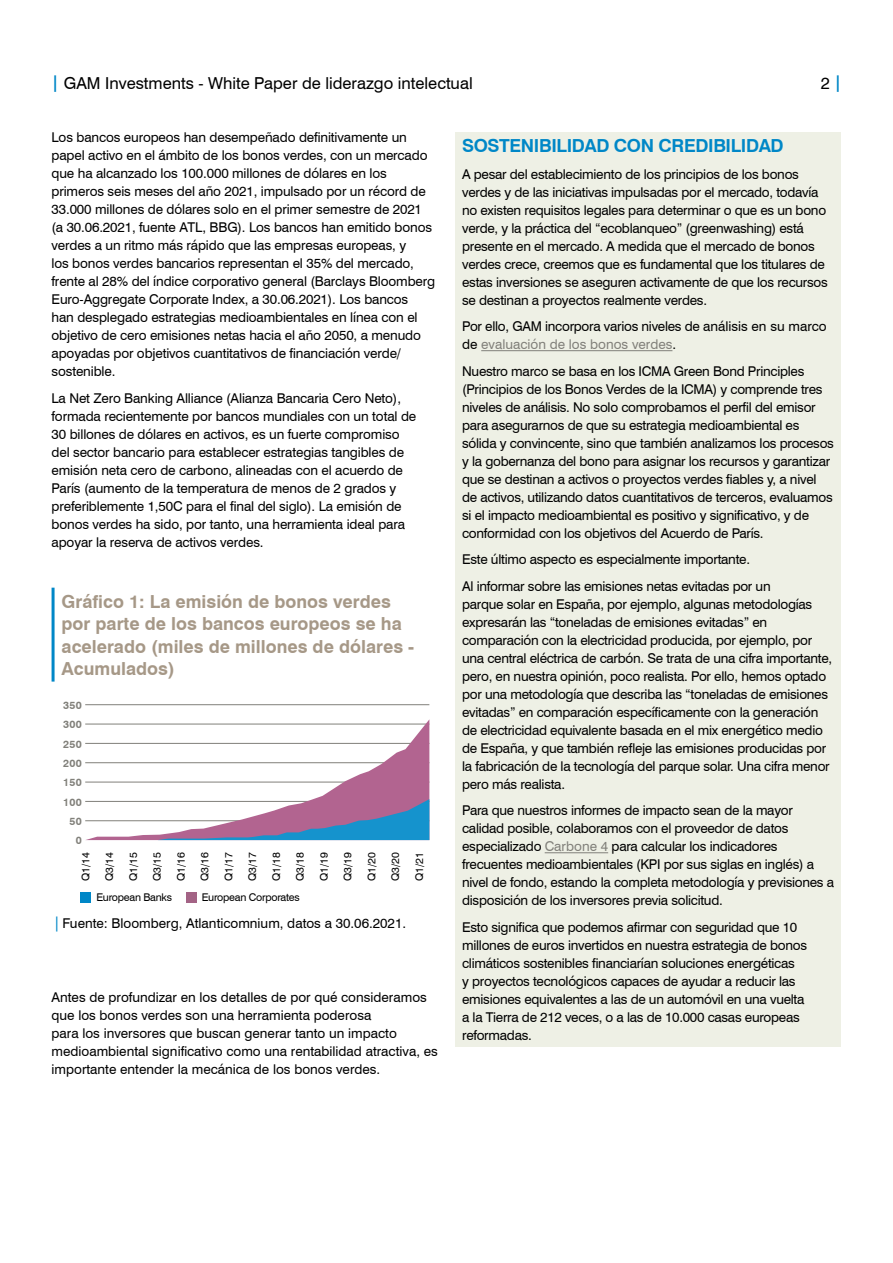
<style>
.page{position:relative;width:893px;height:1263px;background:#fff}
.page>*{position:absolute;margin:0;border:0;box-sizing:border-box;transform-origin:0 0}
.t1{font:700 18px/22.5px "Swiss 721 BT";color:#a69887}
.BODY_text{font:700 18px "Swiss 721 BT";letter-spacing:-.02em;color:#0087c7}
.t2{font:16.5px "Swiss 721 BT";color:#000}
.BODY_text-2{font:13.5px/18px "Swiss 721 BT";letter-spacing:-.02em;color:#000}
.BODY_text-3{font:13.5px/18px "Swiss 721 BT";color:#000}
.t3{font:10.65px "Swiss 721 BT";letter-spacing:.005em;color:#000}
.t4{font:10.65px "Swiss 721 BT";letter-spacing:-.025em;color:#000}
.t5{font:700 10.65px "Swiss 721 BT";letter-spacing:.025em;color:#81807a}
.s1{font-weight:700;color:#0087c7}
.s2{color:#81807a}
.s3{font-size:15px;color:#0087c7}
</style>
<div class="page">
<hr style="left:52px;top:588px;width:3px;height:94px;background:#0087c7">
<hr style="left:85px;top:704px;width:344px;height:1px;background:#81807a">
<svg style="left:85px;top:720px;width:344px;height:120px"></svg>
<div style="left:81px;top:892px;width:10px;height:11px;background:#0087c7"></div>
<div style="left:186px;top:892px;width:11px;height:11px;background:#a36385"></div>
<div style="left:456px;top:132px;width:385px;height:914px;background:#eef0e5"></div>
<hr style="left:481px;top:350px;width:191px;height:1px;background:#81807a">
<hr style="left:545px;top:852px;width:63px;height:1px;background:#81807a">
<p class="t2" style="left:51px;top:73px;width:423px"><span class="s1">|</span> GAM Investments - White Paper de liderazgo intelectual</p>
<p class="t2" style="left:821px;top:73px;width:23px">2 <span class="s1">|</span></p>
<p class="BODY_text-2" style="left:52px;top:128px;width:385px">Los bancos europeos han desempeñado definitivamente un papel activo en el ámbito de los bonos verdes, con un mercado que ha alcanzado los 100.000 millones de dólares en los primeros seis meses del año 2021, impulsado por un récord de 33.000 millones de dólares solo en el primer semestre de 2021 (a 30.06.2021, fuente ATL, BBG). Los bancos han emitido bonos verdes a un ritmo más rápido que las empresas europeas, y<br>los bonos verdes bancarios representan el 35% del mercado, frente al 28% del índice corporativo general (Barclays Bloomberg Euro-Aggregate Corporate Index, a 30.06.2021). Los bancos<br>han desplegado estrategias medioambientales en línea con el objetivo de cero emisiones netas hacia el año 2050, a menudo apoyadas por objetivos cuantitativos de financiación verde/ sostenible.</p>
<p class="BODY_text-2" style="left:52px;top:389px;width:366px">La Net Zero Banking Alliance (Alianza Bancaria Cero Neto), formada recientemente por bancos mundiales con un total de 30 billones de dólares en activos, es un fuerte compromiso del sector bancario para establecer estrategias tangibles de emisión neta cero de carbono, alineadas con el acuerdo de París (aumento de la temperatura de menos de 2 grados y preferiblemente 1,50C para el final del siglo). La emisión de bonos verdes ha sido, por tanto, una herramienta ideal para apoyar la reserva de activos verdes.</p>
<p class="BODY_text" style="left:462px;top:135px;width:323px">SOSTENIBILIDAD CON CREDIBILIDAD</p>
<p class="BODY_text-2" style="left:462px;top:165px;width:367px">A pesar del establecimiento de los principios de los bonos verdes y de las iniciativas impulsadas por el mercado, todavía no existen requisitos legales para determinar o que es un bono verde, y la práctica del “ecoblanqueo” (greenwashing) está presente en el mercado. A medida que el mercado de bonos verdes crece, creemos que es fundamental que los titulares de estas inversiones se aseguren activamente de que los recursos se destinan a proyectos realmente verdes.</p>
<p class="BODY_text-3" style="left:462px;top:317px;width:366px">Por ello, GAM incorpora varios niveles de análisis en su marco de <span class="s2">evaluación de los bonos verdes</span>.</p>
<p class="BODY_text-2" style="left:462px;top:362px;width:373px">Nuestro marco se basa en los ICMA Green Bond Principles (Principios de los Bonos Verdes de la ICMA) y comprende tres niveles de análisis. No solo comprobamos el perfil del emisor para asegurarnos de que su estrategia medioambiental es sólida y convincente, sino que también analizamos los procesos y la gobernanza del bono para asignar los recursos y garantizar que se destinan a activos o proyectos verdes fiables y, a nivel de activos, utilizando datos cuantitativos de terceros, evaluamos si el impacto medioambiental es positivo y significativo, y de conformidad con los objetivos del Acuerdo de París.</p>
<p class="BODY_text-2" style="left:462px;top:550px;width:289px">Este último aspecto es especialmente importante.</p>
<p class="BODY_text-2" style="left:462px;top:577px;width:372px">Al informar sobre las emisiones netas evitadas por un<br>parque solar en España, por ejemplo, algunas metodologías expresarán las “toneladas de emisiones evitadas” en comparación con la electricidad producida, por ejemplo, por una central eléctrica de carbón. Se trata de una cifra importante, pero, en nuestra opinión, poco realista. Por ello, hemos optado por una metodología que describa las “toneladas de emisiones evitadas” en comparación específicamente con la generación de electricidad equivalente basada en el mix energético medio de España, y que también refleje las emisiones producidas por la fabricación de la tecnología del parque solar. Una cifra menor pero más realista.</p>
<p class="BODY_text-2" style="left:462px;top:801px;width:374px">Para que nuestros informes de impacto sean de la mayor calidad posible, colaboramos con el proveedor de datos especializado <span class="s2">Carbone 4</span> para calcular los indicadores frecuentes medioambientales (KPI por sus siglas en inglés) a nivel de fondo, estando la completa metodología y previsiones a disposición de los inversores previa solicitud.</p>
<p class="BODY_text-2" style="left:462px;top:918px;width:346px">Esto significa que podemos afirmar con seguridad que 10 millones de euros invertidos en nuestra estrategia de bonos climáticos sostenibles financiarían soluciones energéticas<br>y proyectos tecnológicos capaces de ayudar a reducir las emisiones equivalentes a las de un automóvil en una vuelta a la Tierra de 212 veces, o a las de 10.000 casas europeas reformadas.</p>
<p class="t1" style="left:62px;top:590px;width:354px">Gráfico 1: La emisión de bonos verdes por parte de los bancos europeos se ha acelerado (miles de millones de dólares -<br>Acumulados)</p>
<p class="t5" style="left:63px;top:699px;width:20px">350</p>
<p class="t5" style="left:63px;top:718px;width:20px">300</p>
<p class="t5" style="left:63px;top:737px;width:20px">250</p>
<p class="t5" style="left:63px;top:757px;width:20px">200</p>
<p class="t5" style="left:63px;top:776px;width:20px">150</p>
<p class="t5" style="left:63px;top:795px;width:20px">100</p>
<p class="t5" style="left:69px;top:814px;width:14px">50</p>
<p class="t5" style="left:76px;top:834px;width:8px">0</p>
<p class="t3" style="left:151px;top:881px;width:31px;rotate:-90deg">Q3/15</p>
<p class="t3" style="left:174px;top:881px;width:31px;rotate:-90deg">Q1/16</p>
<p class="t3" style="left:198px;top:881px;width:31px;rotate:-90deg">Q3/16</p>
<p class="t3" style="left:222px;top:881px;width:31px;rotate:-90deg">Q1/17</p>
<p class="t3" style="left:246px;top:881px;width:31px;rotate:-90deg">Q3/17</p>
<p class="t3" style="left:270px;top:881px;width:31px;rotate:-90deg">Q1/18</p>
<p class="t3" style="left:294px;top:881px;width:31px;rotate:-90deg">Q3/18</p>
<p class="t3" style="left:317px;top:881px;width:31px;rotate:-90deg">Q1/19</p>
<p class="t3" style="left:341px;top:881px;width:31px;rotate:-90deg">Q3/19</p>
<p class="t3" style="left:365px;top:881px;width:31px;rotate:-90deg">Q1/20</p>
<p class="t3" style="left:389px;top:881px;width:31px;rotate:-90deg">Q3/20</p>
<p class="t3" style="left:413px;top:881px;width:31px;rotate:-90deg">Q1/21</p>
<p class="BODY_text-3" style="left:53px;top:914px;width:355px"><span class="s3">|</span>Fuente: Bloomberg, Atlanticomnium, datos a 30.06.2021.</p>
<p class="t3" style="left:79px;top:881px;width:31px;rotate:-90deg">Q1/14</p>
<p class="t3" style="left:103px;top:881px;width:31px;rotate:-90deg">Q3/14</p>
<p class="t3" style="left:127px;top:881px;width:31px;rotate:-90deg">Q1/15</p>
<p class="t4" style="left:96px;top:891px;width:77px">European Banks</p>
<p class="t4" style="left:202px;top:891px;width:100px">European Corporates</p>
<p class="BODY_text-3" style="left:52px;top:988px;width:388px">Antes de profundizar en los detalles de por qué consideramos que los bonos verdes son una herramienta poderosa<br>para los inversores que buscan generar tanto un impacto medioambiental significativo como una rentabilidad atractiva, es importante entender la mecánica de los bonos verdes.</p>
</div>
